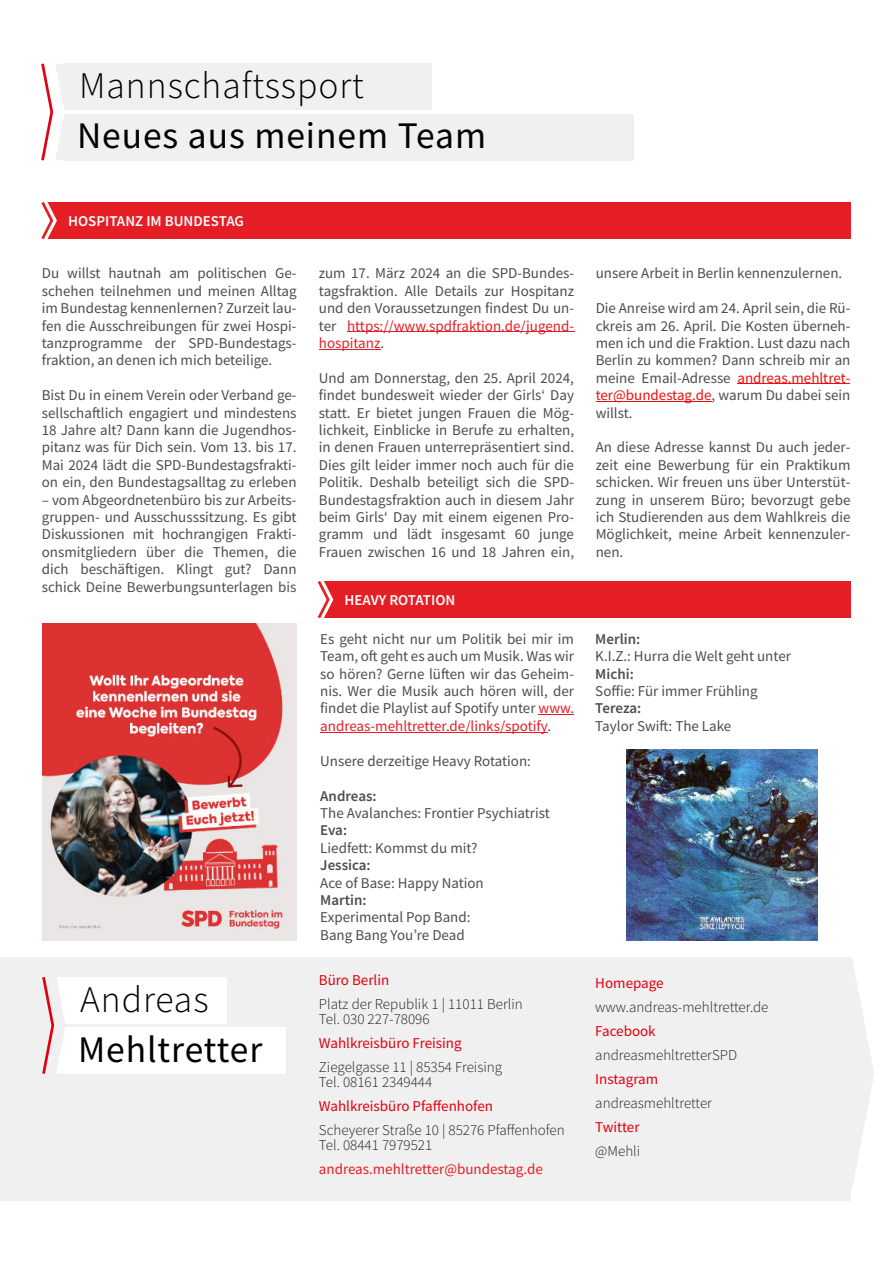
<style>
.page{position:relative;width:893px;height:1263px;background:#fff}
.page>*{position:absolute;margin:0;border:0;box-sizing:border-box;transform-origin:0 0}
.t1{font:37.5px "Source Sans Pro";letter-spacing:.025em;color:#000}
.t2{font:300 37.5px "Source Sans Pro";letter-spacing:.025em;color:#000}
.t3{font:15px/17.4px "Source Sans Pro";color:#4d4d4d;text-align:justify}
.t4{font:300 15px/15px "Source Sans Pro";color:#231f20}
.t5{font:15px "Source Sans Pro";color:#e3000f}
.t6{font:600 15px "Source Sans Pro";color:#4d4d4d}
.t7{font:600 15px "Source Sans Pro";color:#fff}
.t8{font:15px "Source Sans Pro";color:#e51e26}
.s1{color:#e51e26}
.s2{color:#f20d0d}
</style>
<div class="page">
<svg style="left:850px;top:957px;width:24px;height:237px"></svg>
<div style="left:0;top:957px;width:850px;height:243px;background:#f0f0f0"></div>
<div style="left:65px;top:977px;width:162px;height:46px;background:#fff"></div>
<div style="left:65px;top:1027px;width:220px;height:47px;background:#fff"></div>
<svg style="left:42px;top:977px;width:32px;height:97px"></svg>
<hr style="left:347px;top:331px;width:227px;height:1px;background:#e51e26">
<hr style="left:319px;top:349px;width:61px;height:1px;background:#e51e26">
<hr style="left:737px;top:384px;width:113px;height:1px;background:#f20d0d">
<hr style="left:596px;top:401px;width:115px;height:1px;background:#f20d0d">
<div style="left:43px;top:202px;width:807px;height:37px;background:#e51e26"></div>
<svg style="left:41px;top:202px;width:16px;height:38px"></svg>
<hr style="left:539px;top:714px;width:35px;height:1px;background:#e51e26">
<hr style="left:320px;top:732px;width:227px;height:1px;background:#e51e26">
<div style="left:319px;top:581px;width:531px;height:37px;background:#e51e26"></div>
<svg style="left:317px;top:581px;width:17px;height:38px"></svg>
<img style="left:626px;top:749px;width:192px;height:192px">
<div style="left:64px;top:64px;width:368px;height:46px;background:#f0f0f0"></div>
<div style="left:64px;top:114px;width:570px;height:46px;background:#f0f0f0"></div>
<svg style="left:41px;top:63px;width:32px;height:98px"></svg>
<img style="left:43px;top:623px;width:254px;height:318px">
<h1 class="t2" style="left:79px;top:70px;width:286px">Mannschaftssport</h1>
<h1 class="t1" style="left:77px;top:120px;width:411px">Neues aus meinem Team</h1>
<p class="t7" style="left:68px;top:215px;width:177px">HOSPITANZ IM BUNDESTAG</p>
<p class="t3" style="left:42px;top:266px;width:256px">Du willst hautnah am politischen Ge&shy;schehen teilnehmen und meinen Alltag im Bundestag kennenlernen? Zurzeit lau&shy;fen die Ausschreibungen für zwei Hospi&shy;tanzprogramme der SPD-Bundestags&shy;fraktion, an denen ich mich beteilige.</p>
<p class="t3" style="left:42px;top:388px;width:256px">Bist Du in einem Verein oder Verband ge&shy;sellschaftlich engagiert und mindestens 18 Jahre alt? Dann kann die Jugendhos&shy;pitanz was für Dich sein. Vom 13. bis 17.<br>Mai 2024 lädt die SPD-Bundestagsfrakti&shy;on ein, den Bundestagsalltag zu erleben</p>
<p class="t3" style="left:42px;top:492px;width:256px">– vom Abgeordnetenbüro bis zur Arbeits&shy;gruppen- und Ausschusssitzung. Es gibt Diskussionen mit hochrangigen Frakti&shy;onsmitgliedern über die Themen, die dich beschäftigen. Klingt gut? Dann schick Deine Bewerbungsunterlagen bis</p>
<h1 class="t2" style="left:80px;top:983px;width:130px">Andreas</h1>
<h1 class="t1" style="left:78px;top:1034px;width:186px">Mehltretter</h1>
<p class="t3" style="left:319px;top:266px;width:257px">zum 17. März 2024 an die SPD-Bundes&shy;tagsfraktion. Alle Details zur Hospitanz und den Voraussetzungen findest Du un&shy;ter <span class="s1">https://www.spdfraktion.de/jugend&shy;hospitanz</span>.</p>
<p class="t3" style="left:319px;top:370px;width:257px">Und am Donnerstag, den 25. April 2024, findet bundesweit wieder der Girlsʻ Day statt. Er bietet jungen Frauen die Mög&shy;lichkeit, Einblicke in Berufe zu erhalten, in denen Frauen unterrepräsentiert sind.<br>Dies gilt leider immer noch auch für die Politik. Deshalb beteiligt sich die SPD-Bundestagsfraktion auch in diesem Jahr beim Girlsʻ Day mit einem eigenen Pro&shy;gramm und lädt insgesamt 60 junge Frauen zwischen 16 und 18 Jahren ein,</p>
<p class="t7" style="left:345px;top:594px;width:112px">HEAVY ROTATION</p>
<p class="t3" style="left:320px;top:631px;width:255px">Es geht nicht nur um Politik bei mir im Team, oft geht es auch um Musik. Was wir so hören? Gerne lüften wir das Geheim&shy;nis. Wer die Musik auch hören will, der findet die Playlist auf Spotify unter <span class="s1">www. andreas-mehltretter.de/links/spotify</span>.</p>
<p class="t3" style="left:320px;top:753px;width:212px">Unsere derzeitige Heavy Rotation:</p>
<p class="t6" style="left:320px;top:789px;width:58px">Andreas:</p>
<p class="t3" style="left:320px;top:805px;width:231px">The Avalanches: Frontier Psychiatrist</p>
<p class="t6" style="left:320px;top:824px;width:28px">Eva:</p>
<p class="t3" style="left:320px;top:840px;width:159px">Liedfett: Kommst du mit?</p>
<p class="t6" style="left:320px;top:859px;width:52px">Jessica:</p>
<p class="t3" style="left:320px;top:875px;width:165px">Ace of Base: Happy Nation</p>
<p class="t6" style="left:320px;top:894px;width:48px">Martin:</p>
<p class="t3" style="left:320px;top:910px;width:152px">Experimental Pop Band:<br>Bang Bang Youʼre Dead</p>
<p class="t5" style="left:319px;top:973px;width:72px">Büro Berlin</p>
<p class="t4" style="left:319px;top:997px;width:205px">Platz der Republik 1 | 11011 Berlin<br>Tel. 030 227-78096</p>
<p class="t5" style="left:319px;top:1036px;width:144px">Wahlkreisbüro Freising</p>
<p class="t4" style="left:319px;top:1060px;width:185px">Ziegelgasse 11 | 85354 Freising<br>Tel. 08161 2349444</p>
<p class="t5" style="left:319px;top:1099px;width:176px">Wahlkreisbüro Pfaffenhofen</p>
<p class="t4" style="left:319px;top:1123px;width:247px">Scheyerer Straße 10 | 85276 Pfaffenhofen<br>Tel. 08441 7979521</p>
<p class="t8" style="left:319px;top:1162px;width:225px">andreas.mehltretter@bundestag.de</p>
<p class="t3" style="left:596px;top:266px;width:248px">unsere Arbeit in Berlin kennenzulernen.</p>
<p class="t3" style="left:596px;top:301px;width:256px">Die Anreise wird am 24. April sein, die Rü&shy;ckreis am 26. April. Die Kosten überneh&shy;men ich und die Fraktion. Lust dazu nach Berlin zu kommen? Dann schreib mir an meine Email-Adresse <span class="s2">andreas.mehltret&shy;ter@bundestag.de</span>, warum Du dabei sein willst.</p>
<p class="t3" style="left:596px;top:440px;width:256px">An diese Adresse kannst Du auch jeder&shy;zeit eine Bewerbung für ein Praktikum schicken. Wir freuen uns über Unterstüt&shy;zung in unserem Büro; bevorzugt gebe ich Studierenden aus dem Wahlkreis die Möglichkeit, meine Arbeit kennenzuler&shy;nen.</p>
<p class="t6" style="left:595px;top:633px;width:46px">Merlin:</p>
<p class="t3" style="left:595px;top:649px;width:197px">K.I.Z.: Hurra die Welt geht unter</p>
<p class="t6" style="left:595px;top:667px;width:40px">Michi:</p>
<p class="t3" style="left:595px;top:684px;width:164px">Soffie: Für immer Frühling</p>
<p class="t6" style="left:595px;top:702px;width:47px">Tereza:</p>
<p class="t3" style="left:595px;top:718px;width:138px">Taylor Swift: The Lake</p>
<p class="t5" style="left:595px;top:976px;width:70px">Homepage</p>
<p class="t4" style="left:595px;top:1000px;width:175px">www.andreas-mehltretter.de</p>
<p class="t5" style="left:595px;top:1024px;width:62px">Facebook</p>
<p class="t4" style="left:595px;top:1048px;width:143px">andreasmehltretterSPD</p>
<p class="t5" style="left:595px;top:1072px;width:64px">Instagram</p>
<p class="t4" style="left:595px;top:1096px;width:118px">andreasmehltretter</p>
<p class="t5" style="left:595px;top:1120px;width:46px">Twitter</p>
<p class="t4" style="left:595px;top:1144px;width:46px">@Mehli</p>
</div>
